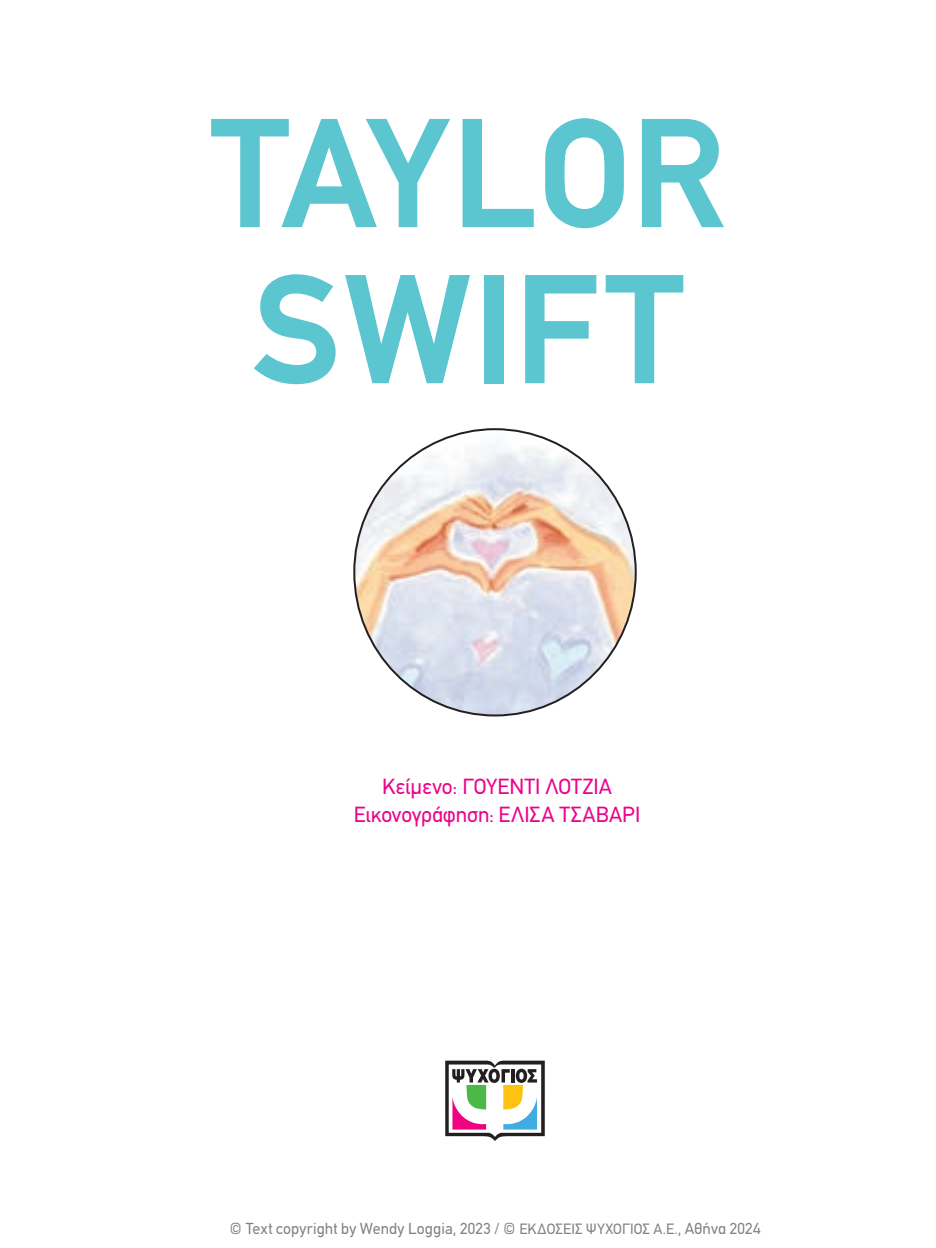
<style>
.page{position:relative;width:936px;height:1248px;background:#fff}
.page>*{position:absolute;margin:0;border:0;box-sizing:border-box;transform-origin:0 0}
.t1{font:700 156px/156px "PF Din Text";letter-spacing:.01em;color:#5bc5d0}
.t2{font:22px/28px "PF Din Text";color:#ed028c;text-align:center}
.t3{font:16px "PF Din Text";letter-spacing:.005em;color:#808285}
.s1{font-size:15px}
</style>
<div class="page">
<img style="left:354px;top:429px;width:281px;height:286px">
<svg style="left:445px;top:1060px;width:99px;height:80px"></svg>
<h1 class="t1" style="left:211px;top:95px;width:515px">TAYLOR<br>SWIFT</h1>
<h2 class="t2" style="left:354px;top:772px;width:288px">Kείμενο: ΓΟΥΈΝΤΙ ΛΌΤΖΙΑ<br>Εικονογράφηση: ΕΛΊΣΑ ΤΣΑΒΆΡΙ</h2>
<p class="t3" style="left:229px;top:1218px;width:532px">© Text copyright by Wendy Loggia, 2023 / © <span class="s1">ΕΚΔΟΣΕΙΣ ΨΥΧΟΓΙΟΣ Α.Ε.</span>, Αθήνα 2024</p>
</div>
